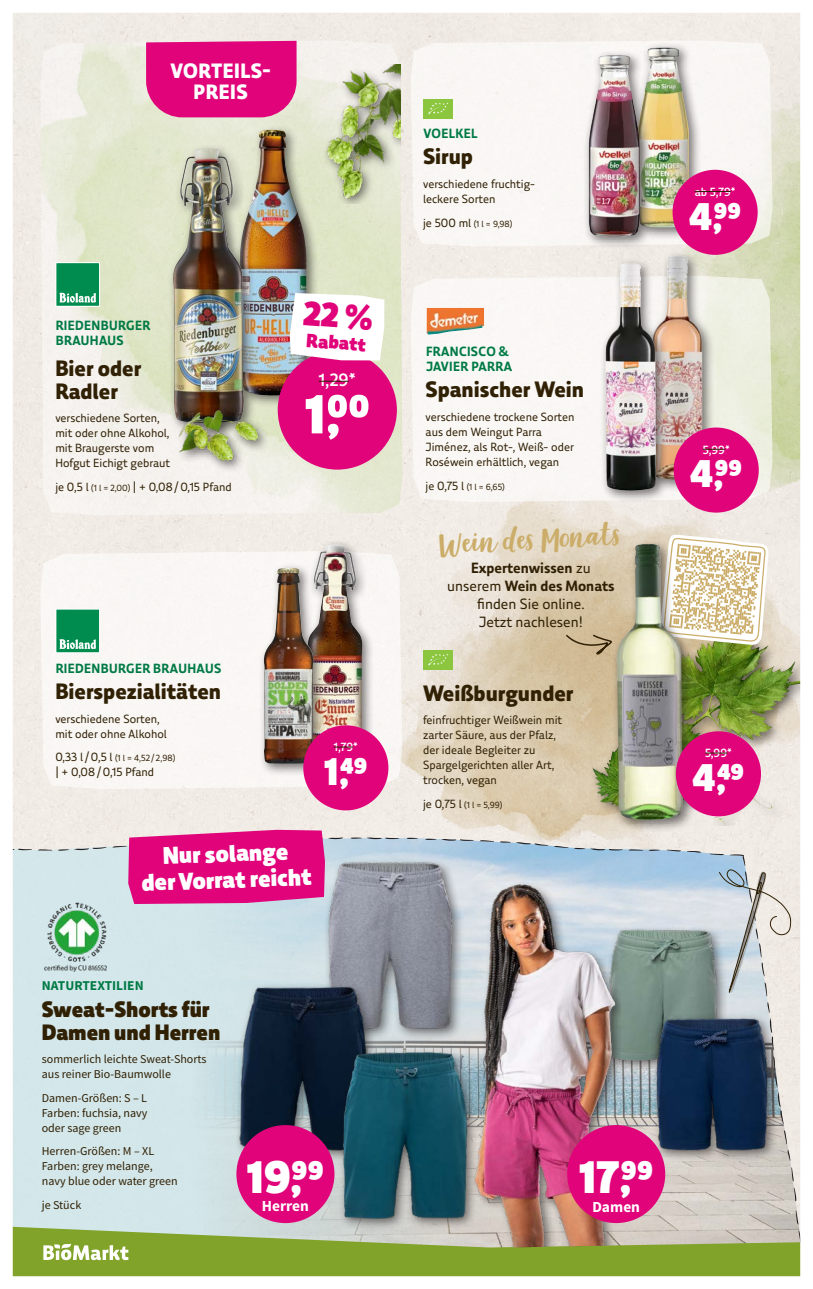
<style>
.page{position:relative;width:813px;height:1289px;background:#fff}
.page>*{position:absolute;margin:0;border:0;box-sizing:border-box;transform-origin:0 0}
.t1{font:900 55.5px "Bio Markt Price";color:#fff}
.t2{font:900 46.05px "Bio Markt Price";color:#fff}
.t3{font:900 39px "Bio Markt Price";color:#fff}
.t4{font:900 24.45px/26.1px "Bio Markt Headline";color:#fff;text-align:center}
.t5{font:24px "Jonitha Script";color:#cbad69}
.t6{font:800 22.5px/22.5px "Bio Markt";color:#302004}
.t7{font:900 22.5px/22.5px "Bio Markt Headline";color:#302004}
.t8{font:800 21px/21px "Bio Markt";letter-spacing:.03em;color:#fff;text-align:center}
.t9{font:900 19.5px "Bio Markt Headline";color:#e0037a}
.t10{font:500 18px "Bio Markt";color:#fff}
.t11{font:700 15.3px "Source Sans Pro";color:#fff}
.t12{font:15px/18px "Bio Markt";color:#302004;text-align:center}
.t13{font:700 13.5px/15px "Bio Markt";letter-spacing:.03em;color:#007a45}
.t14{font:700 13.5px "Source Sans Pro";color:#007a45}
.t15{font:12px/15px "Bio Markt";color:#302004}
.t16{font:12px/15px "Source Sans Pro";color:#302004}
.t17{font:500 12px "Bio Markt";color:#fff}
.t18{font:9px "Bio Markt";color:#302004}
.s1{font-size:9px}
.s2{font-size:12px}
.s3{font-weight:700}
</style>
<div class="page">
<img style="left:12px;top:13px;width:789px;height:1264px">
<svg style="left:290px;top:293px;width:94px;height:67px"></svg>
<h3 class="t8" style="left:170px;top:61px;width:102px">VORTEILS-<br>PREIS</h3>
<p class="t13" style="left:56px;top:318px;width:96px">RIEDENBURGER<br>BRAUHAUS</p>
<h3 class="t6" style="left:55px;top:357px;width:87px">Bier oder<br>Radler</h3>
<p class="t15" style="left:55px;top:411px;width:116px">verschiedene Sorten, mit oder ohne Alkohol, mit Braugerste vom<br>Hofgut Eichigt gebraut</p>
<p class="t15" style="left:55px;top:479px;width:178px">je 0,5 l <span class="s1">(1 l = 2,00)</span> | + 0,08/0,15 Pfand</p>
<p class="t13" style="left:56px;top:660px;width:167px">RIEDENBURGER BRAUHAUS</p>
<h3 class="t6" style="left:55px;top:680px;width:167px">Bierspezialitäten</h3>
<p class="t15" style="left:55px;top:711px;width:113px">verschiedene Sorten, mit oder ohne Alkohol</p>
<p class="t18" style="left:55px;top:752px;width:122px"><span class="s2">0,33 l/0,5 l</span> (1 l = 4,52 / 2,98)</p>
<p class="t15" style="left:55px;top:764px;width:100px">| + 0,08/0,15 Pfand</p>
<h3 class="t9" style="left:307px;top:328px;width:61px;rotate:4deg">Rabatt</h3>
<h3 class="t10" style="left:318px;top:368px;width:38px">1,29*</h3>
<h1 class="t1" style="left:304px;top:380px;width:66px">1,00</h1>
<p class="t17" style="left:334px;top:739px;width:25px">1,79*</p>
<h3 class="t3" style="left:324px;top:747px;width:45px">1,49</h3>
<h3 class="t4" style="left:140px;top:843px;width:172px;rotate:-2deg">Nur solange<br>der Vorrat reicht</h3>
<p class="t14" style="left:42px;top:977px;width:103px">NATURTEXTILIEN</p>
<h3 class="t7" style="left:42px;top:998px;width:180px">Sweat-Shorts für<br>Damen und Herren</h3>
<p class="t16" style="left:42px;top:1051px;width:166px">sommerlich leichte Sweat-Shorts aus reiner Bio-Baumwolle</p>
<p class="t16" style="left:42px;top:1090px;width:107px;text-align:justify">Damen-Größen: S – L Farben: fuchsia, navy oder sage green</p>
<p class="t16" style="left:42px;top:1143px;width:137px">Herren-Größen: M – XL<br>Farben: grey melange, navy blue oder water green</p>
<p class="t16" style="left:42px;top:1197px;width:41px">je Stück</p>
<h2 class="t2" style="left:247px;top:1148px;width:79px">19,99</h2>
<p class="t11" style="left:262px;top:1196px;width:49px">Herren</p>
<p class="t13" style="left:423px;top:125px;width:55px">VOELKEL</p>
<h3 class="t6" style="left:423px;top:145px;width:51px">Sirup</h3>
<p class="t15" style="left:423px;top:176px;width:113px">verschiedene fruchtig&shy;leckere Sorten</p>
<p class="t18" style="left:423px;top:218px;width:91px"><span class="s2">je 500 ml</span> (1 l = 9,98)</p>
<p class="t13" style="left:426px;top:343px;width:87px">FRANCISCO &amp;<br>JAVIER PARRA</p>
<h3 class="t6" style="left:425px;top:378px;width:160px">Spanischer Wein</h3>
<p class="t15" style="left:425px;top:409px;width:150px">verschiedene trockene Sorten aus dem Weingut Parra<br>Jiménez, als Rot-, Weiß- oder<br>Roséwein erhältlich, vegan</p>
<p class="t18" style="left:425px;top:481px;width:81px"><span class="s2">je 0,75 l</span> (1 l = 6,65)</p>
<h3 class="t5" style="left:438px;top:529px;width:183px;rotate:-3deg">Wein des Monats</h3>
<p class="t12" style="left:447px;top:559px;width:169px"><span class="s3">Expertenwissen</span> zu unserem <span class="s3">Wein des Monats </span>finden Sie online.<br>Jetzt nachlesen!</p>
<h3 class="t6" style="left:423px;top:681px;width:152px">Weißburgunder</h3>
<p class="t15" style="left:423px;top:712px;width:140px">feinfruchtiger Weißwein mit zarter Säure, aus der Pfalz, der ideale Begleiter zu<br>Spargelgerichten aller Art, trocken, vegan</p>
<p class="t18" style="left:423px;top:799px;width:81px"><span class="s2">je 0,75 l</span> (1 l = 5,99)</p>
<p class="t17" style="left:694px;top:184px;width:42px">ab 5,79*</p>
<h3 class="t3" style="left:688px;top:192px;width:54px">4,99</h3>
<p class="t17" style="left:702px;top:442px;width:28px">5,99*</p>
<h3 class="t3" style="left:689px;top:450px;width:54px">4,99</h3>
<p class="t17" style="left:704px;top:745px;width:28px">5,99*</p>
<h3 class="t3" style="left:692px;top:753px;width:53px">4 ,49</h3>
<h2 class="t2" style="left:578px;top:1148px;width:76px">17,99</h2>
<p class="t11" style="left:592px;top:1196px;width:49px">Damen</p>
</div>
